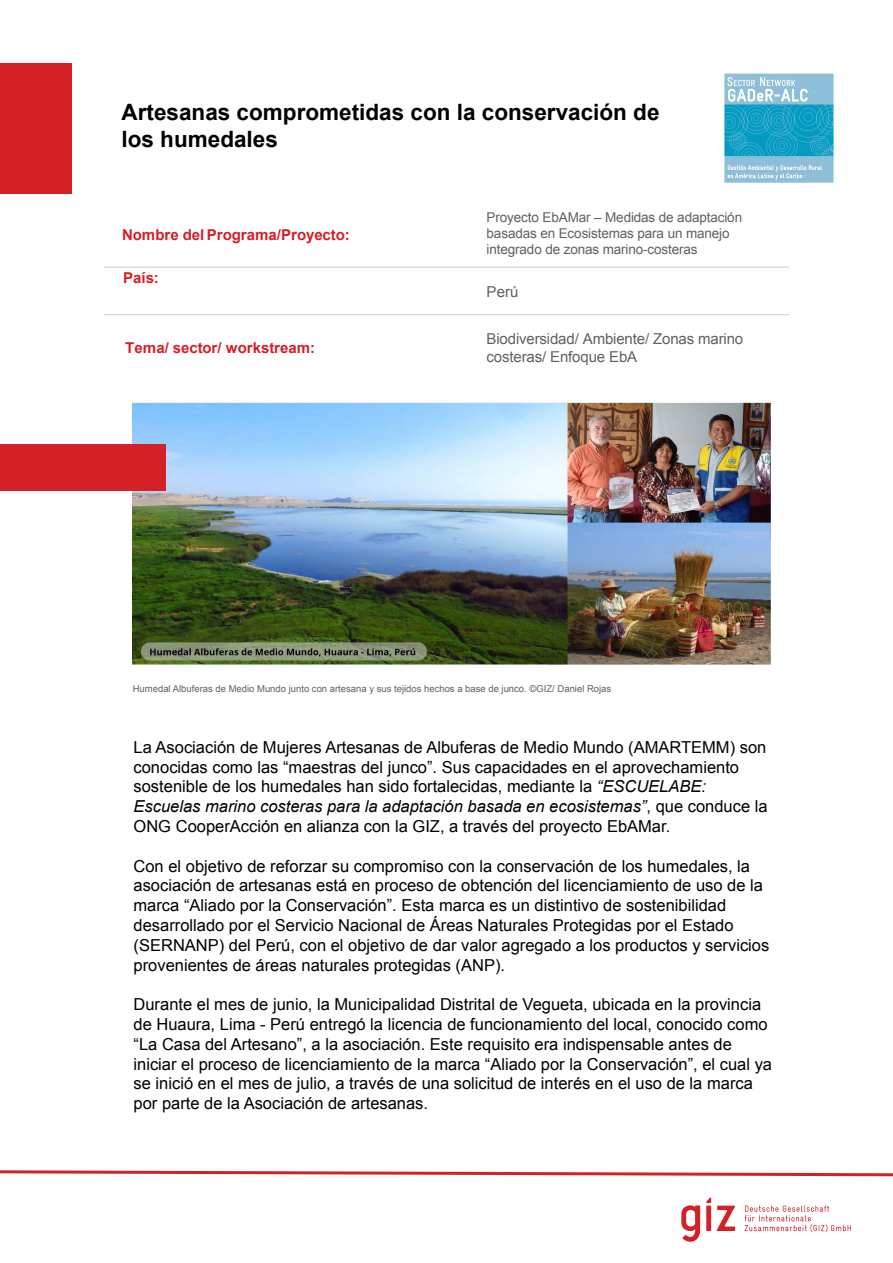
<style>
.page{position:relative;width:893px;height:1263px;background:#fff}
.page>*{position:absolute;margin:0;border:0;box-sizing:border-box;transform-origin:0 0}
.t1{font:700 22.5px/27px "Arial";color:#000}
.t2{font:16.5px/19.8px "Arial";color:#000}
.t3{font:15px/18px "Arial";letter-spacing:-.01em;color:#606060}
.t4{font:700 15px "Arial";letter-spacing:-.005em;color:#d42027}
.t5{font:13.5px/16.2px "Arial";letter-spacing:-.01em;color:#606060}
.t6{font:9.45px "Arial";color:#606060}
.s1{font-style:italic}
</style>
<div class="page">
<svg style="left:681px;top:1205px;width:19px;height:37px"></svg>
<svg style="left:706px;top:1198px;width:29px;height:33px"></svg>
<svg style="left:744px;top:1206px;width:107px;height:26px"></svg>
<svg style="left:0;top:1170px;width:892px;height:7px"></svg>
<svg style="left:724px;top:73px;width:110px;height:110px;background:#5fb6d2"></svg>
<div style="left:0;top:63px;width:71px;height:130px;background:#d42027"></div>
<img style="left:133px;top:401px;width:637px;height:264px">
<div style="left:0;top:444px;width:166px;height:47px;background:#d42027"></div>
<hr style="left:104px;top:267px;width:685px;height:1px;background:#606060">
<hr style="left:104px;top:314px;width:685px;height:1px;background:#606060">
<h1 class="t1" style="left:121px;top:100px;width:539px">Artesanas comprometidas con la conservación de los humedales</h1>
<p class="t4" style="left:122px;top:225px;width:229px">Nombre del Programa/Proyecto:</p>
<p class="t4" style="left:123px;top:268px;width:37px">País:</p>
<p class="t5" style="left:486px;top:209px;width:257px">Proyecto EbAMar – Medidas de adaptación basadas en Ecosistemas para un manejo integrado de zonas marino-costeras</p>
<p class="t3" style="left:486px;top:283px;width:33px">Perú</p>
<p class="t4" style="left:125px;top:338px;width:191px">Tema/ sector/ workstream:</p>
<p class="t3" style="left:486px;top:330px;width:258px">Biodiversidad/ Ambiente/ Zonas marino costeras/ Enfoque EbA</p>
<p class="t6" style="left:133px;top:682px;width:480px">Humedal Albuferas de Medio Mundo junto con artesana y sus tejidos hechos a base de junco. ©GIZ/ Daniel Rojas</p>
<p class="t2" style="left:133px;top:737px;width:635px">La Asociación de Mujeres Artesanas de Albuferas de Medio Mundo (AMARTEMM) son conocidas como las “maestras del junco”. Sus capacidades en el aprovechamiento sostenible de los humedales han sido fortalecidas, mediante la <span class="s1">“ESCUELABE:<br>Escuelas marino costeras para la adaptación basada en ecosistemas”</span>, que conduce la ONG CooperAcción en alianza con la GIZ, a través del proyecto EbAMar.</p>
<p class="t2" style="left:133px;top:856px;width:637px">Con el objetivo de reforzar su compromiso con la conservación de los humedales, la asociación de artesanas está en proceso de obtención del licenciamiento de uso de la marca “Aliado por la Conservación”. Esta marca es un distintivo de sostenibilidad desarrollado por el Servicio Nacional de Áreas Naturales Protegidas por el Estado (SERNANP) del Perú, con el objetivo de dar valor agregado a los productos y servicios provenientes de áreas naturales protegidas (ANP).</p>
<p class="t2" style="left:133px;top:995px;width:640px">Durante el mes de junio, la Municipalidad Distrital de Vegueta, ubicada en la provincia de Huaura, Lima - Perú entregó la licencia de funcionamiento del local, conocido como “La Casa del Artesano”, a la asociación. Este requisito era indispensable antes de iniciar el proceso de licenciamiento de la marca “Aliado por la Conservación”, el cual ya se inició en el mes de julio, a través de una solicitud de interés en el uso de la marca por parte de la Asociación de artesanas.</p>
</div>
